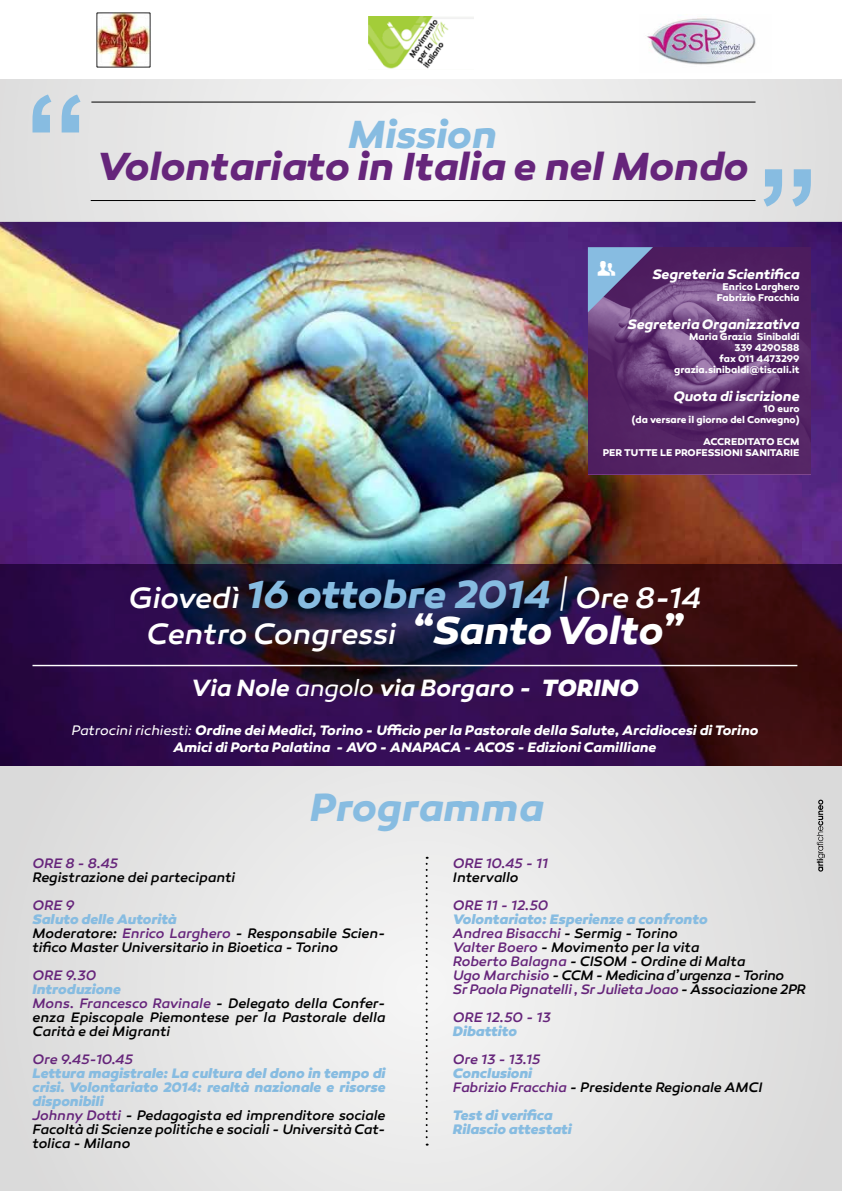
<style>
.page{position:relative;width:842px;height:1191px;background:#fff}
.page>*{position:absolute;margin:0;border:0;box-sizing:border-box;transform-origin:0 0}
.t1{font:italic 700 40px "Canaro";letter-spacing:-.005em;color:#66257b}
.t2{font:italic 700 40px "Canaro";letter-spacing:-.005em;color:#87bce1}
.t3{font:34.8px "Entypo";color:#fff}
.t4{font:italic 500 30px/36px "Canaro";letter-spacing:-.01em;color:#fff;text-align:center}
.t5{font:italic 600 24px "Canaro";letter-spacing:-.01em;color:#fff}
.t6{font:italic 500 14px/14px "Canaro";letter-spacing:-.005em;color:#000}
.t7{font:italic 800 14px/14px "Canaro";letter-spacing:-.005em;color:#87bce1}
.t8{font:italic 700 14px/16.8px "Canaro";letter-spacing:-.005em;color:#fff;text-align:center}
.t9{font:italic 500 14px "Canaro";color:#66257b}
.t10{font:700 10px/11px "Canaro";letter-spacing:-.005em;color:#fff;text-align:right}
.s1{font-weight:700;font-size:40px;color:#87bce1}
.s2{font-weight:300;font-size:37.5px}
.s3{font-weight:700;font-size:40px}
.s4{font-weight:400}
.s5{font-weight:800}
.s6{font-weight:800;color:#87bce1}
.s7{color:#66257b}
.s8{font-weight:500;color:#66257b}
.s9{font-weight:500;color:#000}
</style>
<div class="page">
<div style="left:0;top:765px;width:842px;height:426px;background:#e6e6e6"></div>
<img style="left:0;top:221px;width:842px;height:343px">
<svg style="left:0;top:564px;width:842px;height:201px;background:#2c0e3a"></svg>
<hr style="left:33px;top:665px;width:764px;height:1px;background:#fff">
<div style="left:0;top:80px;width:842px;height:141px;background:#eaeaea"></div>
<hr style="left:91px;top:102px;width:664px;height:1px;background:#000">
<hr style="left:91px;top:200px;width:664px;height:1px;background:#000">
<svg style="left:763px;top:169px;width:48px;height:38px"></svg>
<svg style="left:33px;top:94px;width:48px;height:38px"></svg>
<svg style="left:589px;top:247px;width:222px;height:227px;background:#5d2f6e"></svg>
<svg style="left:588px;top:247px;width:65px;height:65px;background:#7478a9"></svg>
<img style="left:96px;top:13px;width:55px;height:54px">
<img style="left:369px;top:16px;width:104px;height:53px">
<svg style="left:426px;top:856px;width:2px;height:289px"></svg>
<svg style="left:817px;top:799px;width:8px;height:72px"></svg>
<img style="left:647px;top:18px;width:109px;height:47px">
<h1 class="t2" style="left:348px;top:109px;width:150px">Mission</h1>
<h1 class="t1" style="left:97px;top:141px;width:653px">Volontariato in Italia e nel Mondo</h1>
<h2 class="t3" style="left:596px;top:244px;width:22px">,</h2>
<p class="t8" style="left:653px;top:266px;width:148px">Segreteria Scientifica</p>
<p class="t10" style="left:717px;top:281px;width:84px;text-align:center">Enrico Larghero<br>Fabrizio Fracchia</p>
<p class="t8" style="left:628px;top:316px;width:173px">Segreteria Organizzativa</p>
<p class="t10" style="left:674px;top:331px;width:127px">Maria Grazia Sinibaldi<br>339 4290588<br>fax 011 4473299 grazia.sinibaldi@tiscali.it</p>
<p class="t8" style="left:673px;top:388px;width:128px">Quota di iscrizione</p>
<p class="t10" style="left:632px;top:403px;width:169px">10 euro<br>(da versare il giorno del Convegno)</p>
<p class="t10" style="left:603px;top:436px;width:198px">ACCREDITATO ECM<br>PER TUTTE LE PROFESSIONI SANITARIE</p>
<h3 class="t4" style="left:129px;top:580px;width:574px">Giovedì <span class="s1">16 ottobre 2014</span> <span class="s2">|</span> Ore 8-14<br>Centro Congressi <span class="s3">“Santo Volto”</span></h3>
<h3 class="t5" style="left:191px;top:673px;width:449px">Via Nole <span class="s4">angolo</span> via Borgaro - <span class="s5">TORINO</span></h3>
<p class="t8" style="left:71px;top:722px;width:688px"><span class="s4">Patrocini richiesti:</span> Ordine dei Medici, Torino - Ufficio per la Pastorale della Salute, Arcidiocesi di Torino<br>Amici di Porta Palatina - AVO - ANAPACA - ACOS - Edizioni Camilliane</p>
<h1 class="t2" style="left:310px;top:782px;width:235px">Programma</h1>
<p class="t9" style="left:33px;top:855px;width:87px">ORE 8 - 8.45</p>
<p class="t6" style="left:33px;top:870px;width:204px">Registrazione dei partecipanti</p>
<p class="t9" style="left:33px;top:897px;width:43px">ORE 9</p>
<p class="t6" style="left:33px;top:912px;width:355px"><span class="s6">Saluto delle Autorità<br></span>Moderatore: <span class="s7">Enrico Larghero</span> - Responsabile Scien&shy;tifico Master Universitario in Bioetica - Torino</p>
<p class="t9" style="left:33px;top:967px;width:65px">ORE 9.30</p>
<p class="t6" style="left:33px;top:982px;width:355px"><span class="s6">Introduzione<br></span><span class="s7">Mons. Francesco Ravinale</span> - Delegato della Confer&shy;enza Episcopale Piemontese per la Pastorale della Carità e dei Migranti</p>
<p class="t9" style="left:33px;top:1051px;width:102px">Ore 9.45-10.45</p>
<p class="t7" style="left:33px;top:1066px;width:354px">Lettura magistrale: La cultura del dono in tempo di crisi. Volontariato 2014: realtà nazionale e risorse disponibili<br><span class="s8">Johnny Dotti</span> <span class="s9">- Pedagogista ed imprenditore sociale Facoltà di Scienze politiche e sociali - Università Cat&shy;tolica - Milano</span></p>
<p class="t9" style="left:453px;top:855px;width:97px">ORE 10.45 - 11</p>
<p class="t6" style="left:453px;top:870px;width:67px">Intervallo</p>
<p class="t9" style="left:453px;top:897px;width:97px">ORE 11 - 12.50</p>
<p class="t6" style="left:453px;top:912px;width:355px"><span class="s6">Volontariato: Esperienze a confronto<br></span><span class="s7">Andrea Bisacchi</span> - Sermig - Torino<br><span class="s7">Valter Boero</span> - Movimento per la vita<br><span class="s7">Roberto Balagna</span> - CISOM - Ordine di Malta<br><span class="s7">Ugo Marchisio</span> - CCM - Medicina d’urgenza - Torino<br><span class="s7">Sr Paola Pignatelli , Sr Julieta Joao</span> - Associazione 2PR</p>
<p class="t9" style="left:453px;top:1009px;width:99px">ORE 12.50 - 13</p>
<p class="t7" style="left:453px;top:1024px;width:66px">Dibattito</p>
<p class="t9" style="left:453px;top:1051px;width:89px">Ore 13 - 13.15</p>
<p class="t6" style="left:453px;top:1066px;width:311px"><span class="s6">Conclusioni<br></span><span class="s7">Fabrizio Fracchia</span> - Presidente Regionale AMCI</p>
<p class="t7" style="left:453px;top:1108px;width:120px">Test di verifica<br>Rilascio attestati</p>
</div>
